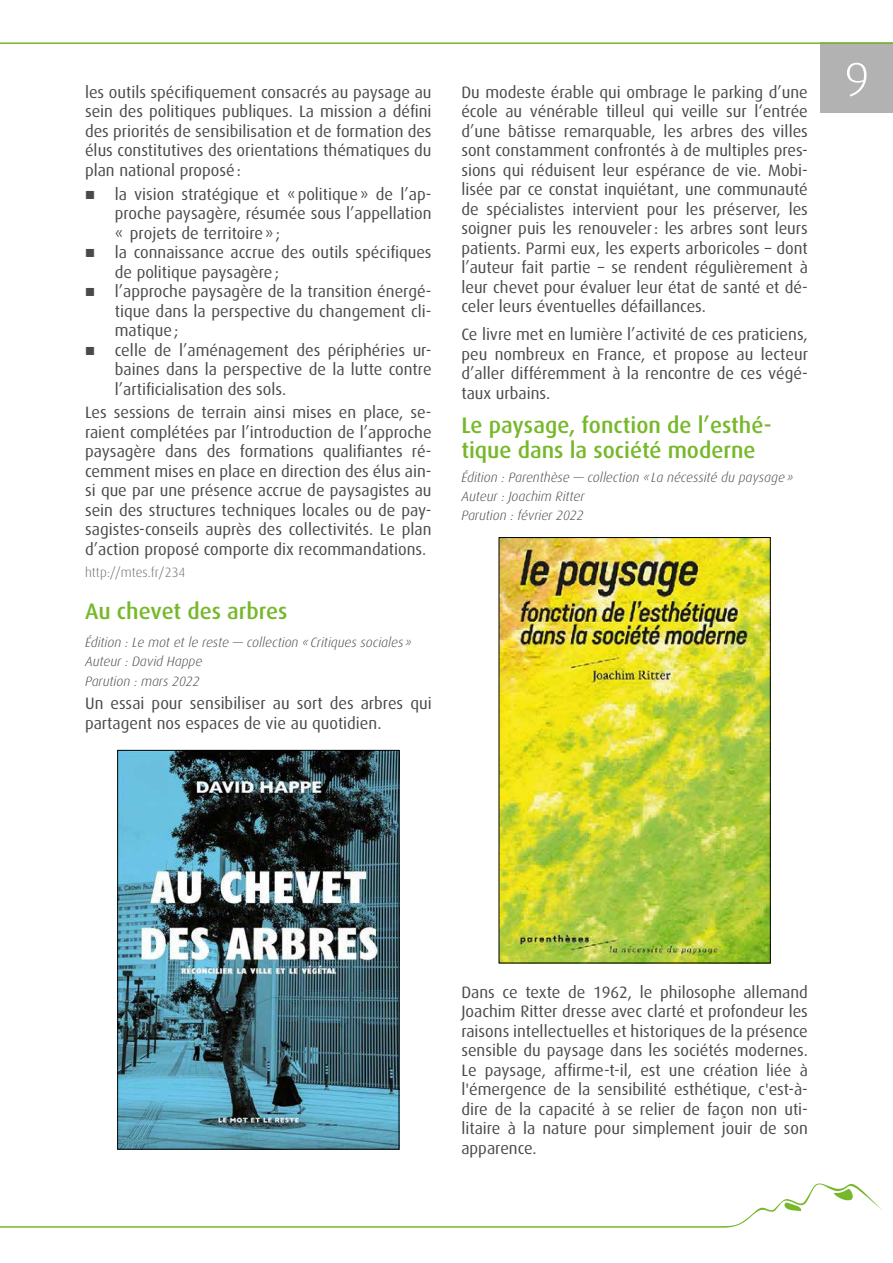
<style>
.page{position:relative;width:893px;height:1263px;background:#fff}
.page>*{position:absolute;margin:0;border:0;box-sizing:border-box;transform-origin:0 0}
.t1{font:300 48px "Dax OT";color:#fff;scale:1.05 1}
.t2{font:500 22.5px/25.5px "Dax OT";color:#76b82a}
.t3{font:16.5px/19.5px "Dax OT";color:#4a4a49;text-align:justify}
.t4{font:italic 300 13.5px/19.2px "Dax OT";color:#4a4a49}
.t5{font:300 13.5px "Dax OT";color:#706f6f}
.s1{font-family:"Liberation Sans"}
</style>
<div class="page">
<div style="left:821px;top:42px;width:72px;height:71px;background:#b3b2b2"></div>
<hr style="left:0;top:42px;width:893px;height:2px;background:#76b82a">
<svg style="left:0;top:1183px;width:882px;height:45px"></svg>
<img style="left:501px;top:539px;width:267px;height:422px">
<img style="left:119px;top:752px;width:278px;height:395px">
<div style="left:117px;top:750px;width:282px;height:399px;border:1px solid #000"></div>
<p class="t3" style="left:85px;top:82px;width:348px">les outils spécifiquement consacrés au paysage au sein des politiques publiques. La mission a défini des priorités de sensibilisation et de formation des élus constitutives des orientations thématiques du plan national proposé:</p>
<p class="t3" style="left:115px;top:184px;width:318px;text-indent:-30px"><span class="s1">■</span> la vision stratégique et «politique» de l’ap&shy;proche paysagère, résumée sous l’appellation « projets de territoire»;</p>
<p class="t3" style="left:115px;top:243px;width:318px;text-indent:-30px"><span class="s1">■</span> la connaissance accrue des outils spécifiques de politique paysagère;</p>
<p class="t3" style="left:115px;top:282px;width:318px;text-indent:-30px"><span class="s1">■</span> l’approche paysagère de la transition énergé&shy;tique dans la perspective du changement cli&shy;matique;</p>
<p class="t3" style="left:115px;top:340px;width:318px;text-indent:-30px"><span class="s1">■</span> celle de l’aménagement des périphéries ur&shy;baines dans la perspective de la lutte contre l’artificialisation des sols.</p>
<p class="t3" style="left:85px;top:403px;width:348px">Les sessions de terrain ainsi mises en place, se&shy;raient complétées par l’introduction de l’approche paysagère dans des formations qualifiantes ré&shy;cemment mises en place en direction des élus ain&shy;si que par une présence accrue de paysagistes au sein des structures techniques locales ou de pay&shy;sagistes-conseils auprès des collectivités. Le plan d’action proposé comporte dix recommandations.</p>
<p class="t5" style="left:85px;top:565px;width:102px">http://mtes.fr/234</p>
<h2 class="t2" style="left:85px;top:599px;width:204px">Au chevet des arbres</h2>
<p class="t4" style="left:85px;top:633px;width:328px">Édition : Le mot et le reste — collection « Critiques sociales »<br>Auteur : David Happe<br>Parution : mars 2022</p>
<p class="t3" style="left:85px;top:694px;width:348px">Un essai pour sensibiliser au sort des arbres qui partagent nos espaces de vie au quotidien.</p>
<p class="t3" style="left:461px;top:82px;width:348px">Du modeste érable qui ombrage le parking d’une</p>
<p class="t3" style="left:461px;top:102px;width:348px">école au vénérable tilleul qui veille sur l‘entrée d’une bâtisse remarquable, les arbres des villes sont constamment confrontés à de multiples pres&shy;sions qui réduisent leur espérance de vie. Mobi&shy;lisée par ce constat inquiétant, une communauté de spécialistes intervient pour les préserver, les soigner puis les renouveler: les arbres sont leurs patients. Parmi eux, les experts arboricoles – dont l’auteur fait partie – se rendent régulièrement à leur chevet pour évaluer leur état de santé et dé&shy;celer leurs éventuelles défaillances.</p>
<p class="t3" style="left:461px;top:325px;width:348px">Ce livre met en lumière l’activité de ces praticiens, peu nombreux en France, et propose au lecteur d’aller différemment à la rencontre de ces végé&shy;taux urbains.</p>
<h2 class="t2" style="left:461px;top:412px;width:312px">Le paysage, fonction de l’esthé&shy;tique dans la société moderne</h2>
<p class="t4" style="left:461px;top:468px;width:333px">Édition : Parenthèse — collection « La nécessité du paysage»<br>Auteur : Joachim Ritter<br>Parution : février 2022</p>
<h1 class="t1" style="left:844px;top:53px;width:26px">9</h1>
<p class="t3" style="left:461px;top:982px;width:348px">Dans ce texte de 1962, le philosophe allemand Joachim Ritter dresse avec clarté et profondeur les raisons intellectuelles et historiques de la présence sensible du paysage dans les sociétés modernes.<br>Le paysage, affirme-t-il, est une création liée à l'émergence de la sensibilité esthétique, c'est-à&shy;dire de la capacité à se relier de façon non uti&shy;litaire à la nature pour simplement jouir de son apparence.</p>
</div>
